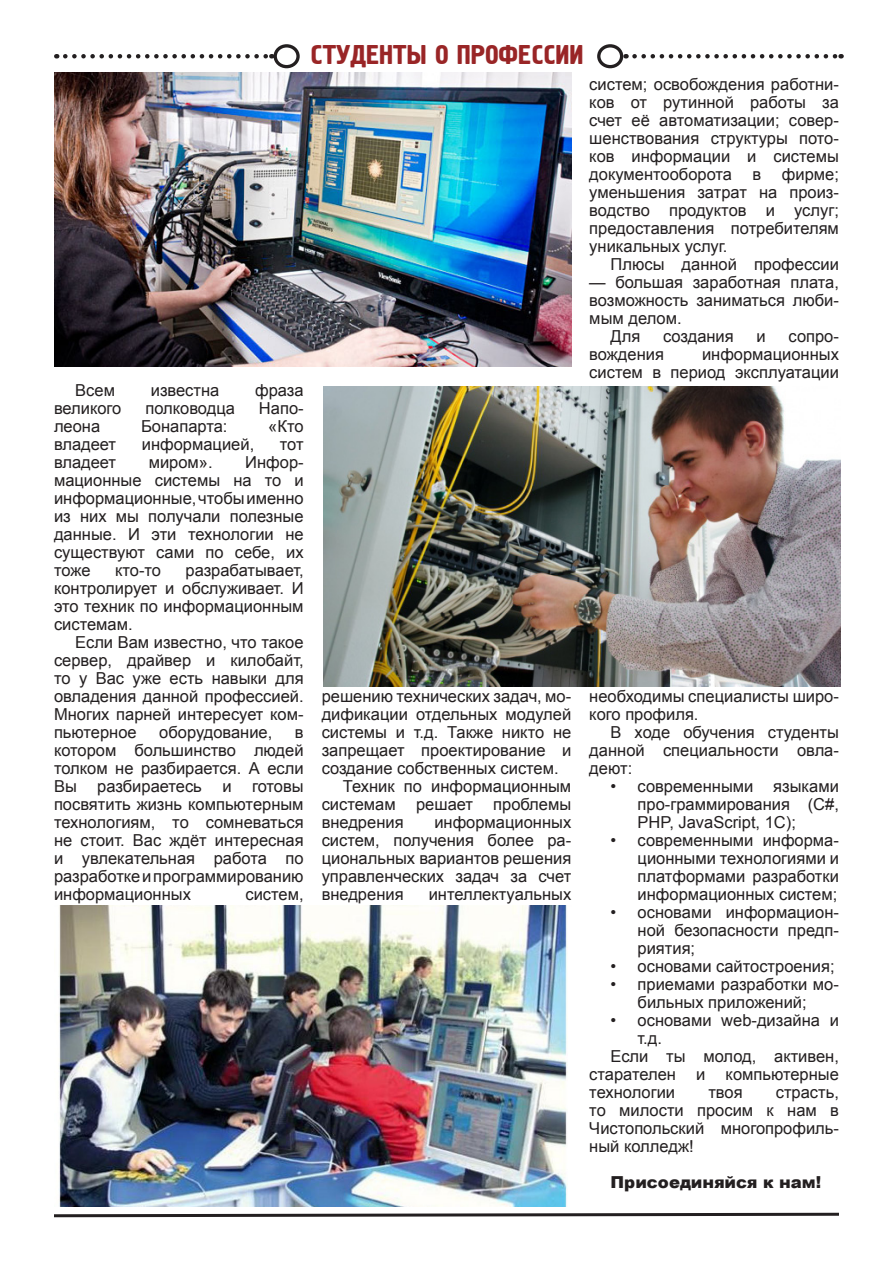
<style>
.page{position:relative;width:893px;height:1263px;background:#fff}
.page>*{position:absolute;margin:0;border:0;box-sizing:border-box;transform-origin:0 0}
.t1{font:27px "Hermes";color:#992526}
.t2{font:16.5px/18px "Arial";color:#231f20;text-align:justify}
.t3{font:900 16.5px "Arial";color:#231f20}
</style>
<div class="page">
<svg style="left:65px;top:54px;width:207px;height:5px"></svg>
<div style="left:274px;top:44px;width:26px;height:24px;border:3px solid #231f20;border-radius:50%"></div>
<div style="left:597px;top:44px;width:26px;height:24px;border:3px solid #231f20;border-radius:50%"></div>
<svg style="left:634px;top:54px;width:208px;height:5px"></svg>
<img style="left:54px;top:72px;width:517px;height:295px">
<img style="left:323px;top:387px;width:517px;height:299px">
<img style="left:59px;top:906px;width:509px;height:300px">
<svg style="left:54px;top:1212px;width:785px;height:6px"></svg>
<p class="t2" style="left:75px;top:381px;width:41px">Всем</p>
<p class="t2" style="left:151px;top:381px;width:70px">известна</p>
<p class="t2" style="left:255px;top:381px;width:50px">фраза</p>
<p class="t2" style="left:54px;top:399px;width:69px">великого</p>
<p class="t2" style="left:145px;top:399px;width:91px">полководца</p>
<p class="t2" style="left:259px;top:399px;width:46px">Напо-</p>
<p class="t2" style="left:54px;top:417px;width:48px">леона</p>
<p class="t2" style="left:141px;top:417px;width:88px">Бонапарта:</p>
<p class="t2" style="left:268px;top:417px;width:37px">«Кто</p>
<p class="t2" style="left:54px;top:435px;width:64px">владеет</p>
<p class="t2" style="left:142px;top:435px;width:114px">информацией,</p>
<p class="t2" style="left:280px;top:435px;width:25px">тот</p>
<p class="t2" style="left:54px;top:453px;width:64px">владеет</p>
<p class="t2" style="left:149px;top:453px;width:66px">миром».</p>
<p class="t2" style="left:54px;top:453px;width:251px;text-indent:191px">Инфор&shy;мационные системы на то и информационные, чтобы именно из них мы получали полезные данные. И эти технологии не существуют сами по себе, их тоже</p>
<p class="t2" style="left:54px;top:561px;width:251px;text-indent:132px">разрабатывает, контролирует и обслуживает. И это техник по информационным системам.</p>
<p class="t2" style="left:54px;top:633px;width:251px;text-indent:21px">Если Вам известно, что такое сервер, драйвер и килобайт, то у Вас уже есть навыки для овладения данной профессией.<br>Многих парней интересует ком&shy;пьютерное</p>
<p class="t2" style="left:115px;top:561px;width:47px">кто-то</p>
<p class="t2" style="left:159px;top:723px;width:115px">оборудование,</p>
<p class="t2" style="left:54px;top:723px;width:251px;text-indent:241px">в котором большинство людей толком не разбирается. А если Вы разбираетесь и готовы посвятить жизнь компьютерным технологиям, то сомневаться не стоит. Вас ждёт интересная и увлекательная работа по разработке и программированию информационных</p>
<p class="t2" style="left:245px;top:885px;width:60px">систем,</p>
<h1 class="t1" style="left:311px;top:40px;width:235px">Студенты о профессии</h1>
<p class="t2" style="left:589px;top:75px;width:251px">систем; освобождения работни&shy;ков от рутинной работы за счет её автоматизации; совер&shy;шенствования структуры пото&shy;ков информации и системы документооборота в фирме; уменьшения затрат на произ&shy;водство продуктов и услуг; предоставления потребителям уникальных услуг.</p>
<p class="t2" style="left:611px;top:255px;width:230px">Плюсы данной профессии</p>
<p class="t2" style="left:589px;top:273px;width:251px">— большая заработная плата,</p>
<p class="t2" style="left:589px;top:291px;width:251px">возможность заниматься люби-</p>
<p class="t2" style="left:589px;top:309px;width:94px">мым делом.</p>
<p class="t2" style="left:611px;top:327px;width:31px">Для</p>
<p class="t2" style="left:663px;top:327px;width:72px">создания</p>
<p class="t2" style="left:757px;top:327px;width:11px">и</p>
<p class="t2" style="left:789px;top:327px;width:52px">сопро-</p>
<p class="t2" style="left:589px;top:345px;width:76px">вождения</p>
<p class="t2" style="left:589px;top:345px;width:251px;text-align:right">информационных<br>систем в период эксплуатации</p>
<p class="t2" style="left:322px;top:687px;width:251px">решению технических задач, мо-</p>
<p class="t2" style="left:322px;top:705px;width:251px">дификации отдельных модулей</p>
<p class="t2" style="left:322px;top:723px;width:251px">системы и т.д. Также никто не</p>
<p class="t2" style="left:322px;top:741px;width:251px">запрещает проектирование и</p>
<p class="t2" style="left:322px;top:759px;width:239px">создание собственных систем.</p>
<p class="t2" style="left:343px;top:777px;width:230px">Техник по информационным</p>
<p class="t2" style="left:322px;top:795px;width:251px">системам решает проблемы</p>
<p class="t2" style="left:322px;top:813px;width:83px">внедрения</p>
<p class="t2" style="left:322px;top:813px;width:251px;text-indent:113px">информационных систем, получения более ра&shy;циональных вариантов решения управленческих задач за счет внедрения</p>
<p class="t2" style="left:429px;top:885px;width:144px">интеллектуальных</p>
<p class="t2" style="left:589px;top:687px;width:251px">необходимы специалисты широ&shy;кого профиля.</p>
<p class="t2" style="left:589px;top:723px;width:251px;text-indent:21px">В ходе обучения студенты данной специальности овла&shy;деют:</p>
<p class="t2" style="left:638px;top:777px;width:203px;text-indent:-27px">• современными языками про-граммирования (C#, PHP, JavaScript, 1С);</p>
<p class="t2" style="left:638px;top:831px;width:203px;text-indent:-27px">• современными информа&shy;ционными технологиями и платформами разработки информационных систем;</p>
<p class="t2" style="left:638px;top:903px;width:203px;text-indent:-27px">• основами информацион&shy;ной безопасности предп&shy;риятия;</p>
<p class="t2" style="left:611px;top:957px;width:225px">• основами сайтостроения;</p>
<p class="t2" style="left:611px;top:975px;width:230px;text-align:center">• приемами разработки мо&shy;бильных приложений;</p>
<p class="t2" style="left:611px;top:1011px;width:230px">• основами web-дизайна и</p>
<p class="t2" style="left:638px;top:1029px;width:26px">т.д.</p>
<p class="t2" style="left:611px;top:1047px;width:230px">Если ты молод, активен,</p>
<p class="t2" style="left:589px;top:1065px;width:251px">старателен и компьютерные</p>
<p class="t2" style="left:589px;top:1083px;width:87px">технологии</p>
<p class="t2" style="left:708px;top:1083px;width:36px">твоя</p>
<p class="t2" style="left:589px;top:1083px;width:251px;text-indent:186px">страсть, то милости просим к нам в Чистопольский многопрофиль&shy;ный колледж!</p>
<p class="t3" style="left:611px;top:1170px;width:212px">Присоединяйся к нам!</p>
</div>
